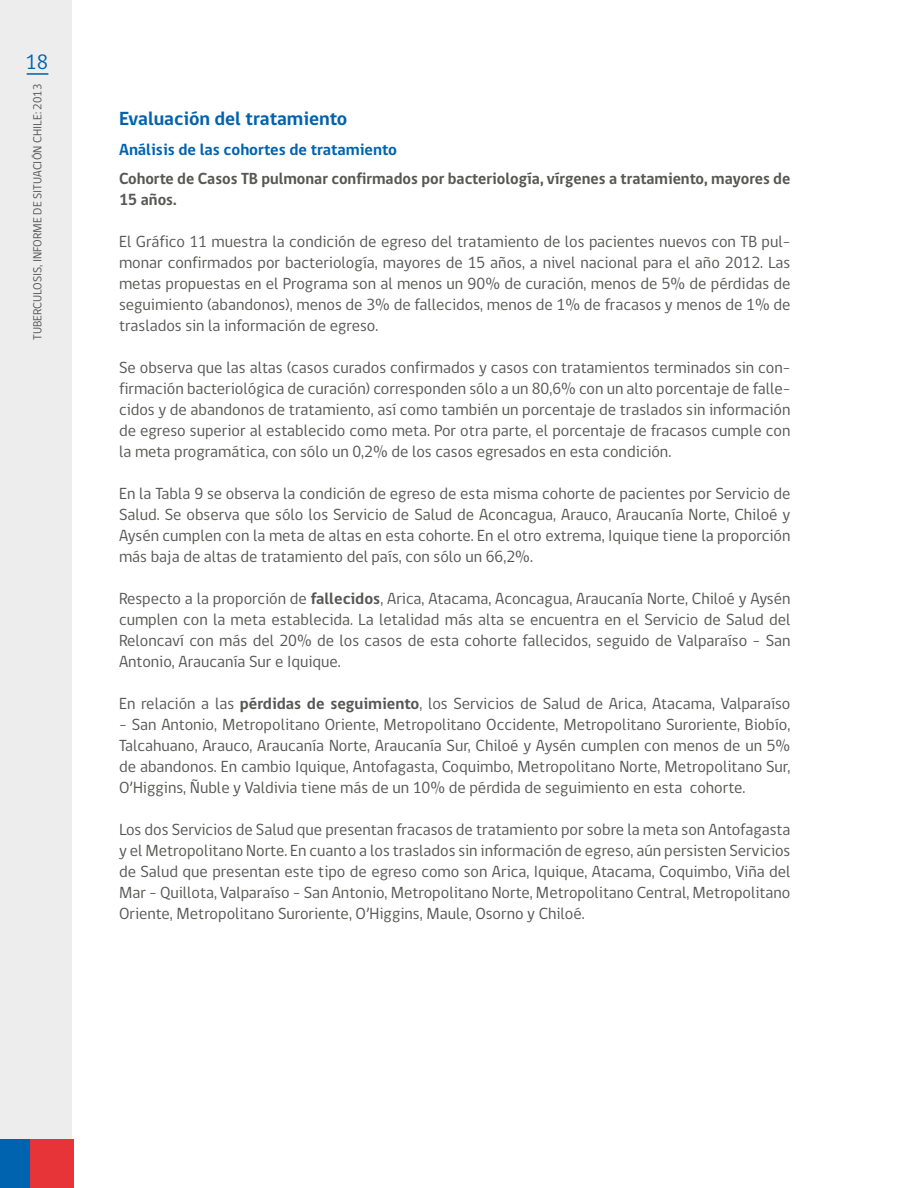
<style>
.page{position:relative;width:918px;height:1188px;background:#fff}
.page>*{position:absolute;margin:0;border:0;box-sizing:border-box;transform-origin:0 0}
.t1{font:21.3px "gob CL";color:#0063af}
.t2{font:700 19.5px "gob CL";color:#0063af}
.t3{font:16.5px/21px "gob CL";color:#575756;text-align:justify}
.t4{font:700 16.5px/21px "gob CL";color:#575756}
.t5{font:700 16.5px "gob CL";color:#0063af}
.t6{font:12px "gob CL";color:#575756}
.s1{font-weight:700}
</style>
<div class="page">
<div style="left:0;top:0;width:72px;height:1188px;background:#ededed"></div>
<div style="left:0;top:1139px;width:30px;height:49px;background:#0063af"></div>
<div style="left:30px;top:1139px;width:43px;height:49px;background:#e73439"></div>
<hr style="left:27px;top:73px;width:21px;height:2px;background:#0063af">
<p class="t1" style="left:26px;top:47px;width:24px">18</p>
<p class="t6" style="left:29px;top:340px;width:258px;rotate:-90deg">TUBERCULOSIS, INFORME DE SITUACIÓN CHILE: 2013</p>
<p class="t2" style="left:119px;top:105px;width:230px">Evaluación del tratamiento</p>
<p class="t5" style="left:119px;top:138px;width:280px">Análisis de las cohortes de tratamiento</p>
<p class="t4" style="left:119px;top:169px;width:673px">Cohorte de Casos TB pulmonar confirmados por bacteriología, vírgenes a tratamiento, mayores de<br>15 años.</p>
<p class="t3" style="left:119px;top:232px;width:673px">El Gráfico 11 muestra la condición de egreso del tratamiento de los pacientes nuevos con TB pul&shy;monar confirmados por bacteriología, mayores de 15 años, a nivel nacional para el año 2012. Las metas propuestas en el Programa son al menos un 90% de curación, menos de 5% de pérdidas de seguimiento (abandonos), menos de 3% de fallecidos, menos de 1% de fracasos y menos de 1% de traslados sin la información de egreso.</p>
<p class="t3" style="left:119px;top:358px;width:673px">Se observa que las altas (casos curados confirmados y casos con tratamientos terminados sin con&shy;firmación bacteriológica de curación) corresponden sólo a un 80,6% con un alto porcentaje de falle&shy;cidos y de abandonos de tratamiento, así como también un porcentaje de traslados sin información de egreso superior al establecido como meta. Por otra parte, el porcentaje de fracasos cumple con la meta programática, con sólo un 0,2% de los casos egresados en esta condición.</p>
<p class="t3" style="left:119px;top:484px;width:673px">En la Tabla 9 se observa la condición de egreso de esta misma cohorte de pacientes por Servicio de Salud. Se observa que sólo los Servicio de Salud de Aconcagua, Arauco, Araucanía Norte, Chiloé y Aysén cumplen con la meta de altas en esta cohorte. En el otro extrema, Iquique tiene la proporción más baja de altas de tratamiento del país, con sólo un 66,2%.</p>
<p class="t3" style="left:119px;top:589px;width:673px">Respecto a la proporción de <span class="s1">fallecidos</span>, Arica, Atacama, Aconcagua, Araucanía Norte, Chiloé y Aysén cumplen con la meta establecida. La letalidad más alta se encuentra en el Servicio de Salud del Reloncaví con más del 20% de los casos de esta cohorte fallecidos, seguido de Valparaíso – San Antonio, Araucanía Sur e Iquique.</p>
<p class="t3" style="left:119px;top:694px;width:673px">En relación a las <span class="s1">pérdidas de seguimiento</span>, los Servicios de Salud de Arica, Atacama, Valparaíso</p>
<p class="t3" style="left:119px;top:715px;width:673px">– San Antonio, Metropolitano Oriente, Metropolitano Occidente, Metropolitano Suroriente, Biobío, Talcahuano, Arauco, Araucanía Norte, Araucanía Sur, Chiloé y Aysén cumplen con menos de un 5% de abandonos. En cambio Iquique, Antofagasta, Coquimbo, Metropolitano Norte, Metropolitano Sur, O’Higgins, Ñuble y Valdivia tiene más de un 10% de pérdida de seguimiento en esta cohorte.</p>
<p class="t3" style="left:119px;top:820px;width:673px">Los dos Servicios de Salud que presentan fracasos de tratamiento por sobre la meta son Antofagasta y el Metropolitano Norte. En cuanto a los traslados sin información de egreso, aún persisten Servicios de Salud que presentan este tipo de egreso como son Arica, Iquique, Atacama, Coquimbo, Viña del Mar – Quillota, Valparaíso – San Antonio, Metropolitano Norte, Metropolitano Central, Metropolitano Oriente, Metropolitano Suroriente, O’Higgins, Maule, Osorno y Chiloé.</p>
</div>
